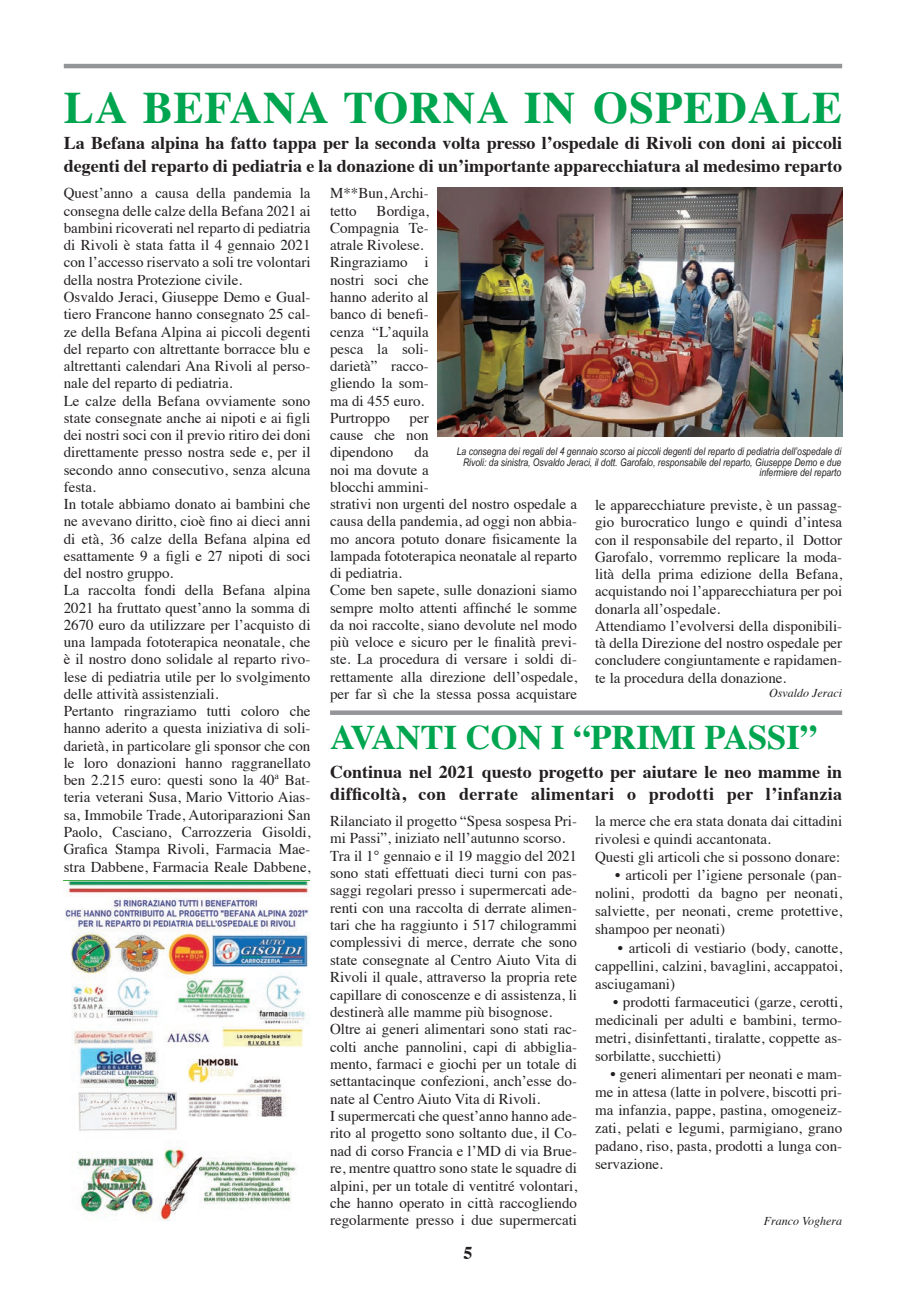
<style>
.page{position:relative;width:906px;height:1289px;background:#fff}
.page>*{position:absolute;margin:0;border:0;box-sizing:border-box;transform-origin:0 0}
.t1{font:700 45px "Times";letter-spacing:.02em;color:#00a54f}
.t2{font:700 34.5px "Times";color:#00a54f}
.t3{font:700 18px/22.5px "Times";color:#231f20}
.t4{font:15px/17.2px "Times";color:#231f20}
.t5{font:italic 12px "Times";color:#231f20}
.t6{font:italic 10.5px/10.5px "Arial Narrow";color:#231f20;text-align:right}
</style>
<div class="page">
<hr style="left:64px;top:64px;width:778px;height:4px;background:#939598">
<div style="left:330px;top:710px;width:512px;height:5px;background:#939598"></div>
<img style="left:437px;top:187px;width:405px;height:249px">
<img style="left:65px;top:881px;width:244px;height:340px">
<h1 class="t1" style="left:64px;top:65px;width:780px">LA BEFANA TORNA IN OSPEDALE</h1>
<p class="t3" style="left:64px;top:130px;width:780px">La Befana alpina ha fatto tappa per la seconda volta presso l’ospedale di Rivoli con doni ai piccoli degenti del reparto di pediatria e la donazione di un’importante apparecchiatura al medesimo reparto</p>
<p class="t4" style="left:64px;top:183px;width:248px">Quest’anno a causa della pandemia la consegna delle calze della Befana 2021 ai bambini ricoverati nel reparto di pediatria di Rivoli è stata fatta il 4 gennaio 2021 con l’accesso riservato a soli tre volontari della nostra Protezione civile.<br>Osvaldo Jeraci, Giuseppe Demo e Gual&shy;tiero Francone hanno consegnato 25 cal&shy;ze della Befana Alpina ai piccoli degenti del reparto con altrettante borracce blu e altrettanti calendari Ana Rivoli al perso&shy;nale del reparto di pediatria.<br>Le calze della Befana ovviamente sono state consegnate anche ai nipoti e ai figli dei nostri soci con il previo ritiro dei doni direttamente presso nostra sede e, per il secondo anno consecutivo, senza alcuna festa.<br>In totale abbiamo donato ai bambini che ne avevano diritto, cioè fino ai dieci anni di età, 36 calze della Befana alpina ed esattamente 9 a figli e 27 nipoti di soci del nostro gruppo.<br>La raccolta fondi della Befana alpina 2021 ha fruttato quest’anno la somma di 2670 euro da utilizzare per l’acquisto di una lampada fototerapica neonatale, che è il nostro dono solidale al reparto rivo&shy;lese di pediatria utile per lo svolgimento delle attività assistenziali.<br>Pertanto ringraziamo tutti coloro che hanno aderito a questa iniziativa di soli&shy;darietà, in particolare gli sponsor che con le loro donazioni hanno raggranellato ben 2.215 euro: questi sono la 40ª Bat&shy;teria veterani Susa, Mario Vittorio Aias&shy;sa, Immobile Trade, Autoriparazioni San Paolo, Casciano, Carrozzeria Gisoldi, Grafica Stampa Rivoli, Farmacia Mae&shy;stra Dabbene, Farmacia Reale Dabbene,</p>
<p class="t4" style="left:330px;top:183px;width:100px">M**Bun, Archi&shy;tetto</p>
<p class="t4" style="left:330px;top:201px;width:100px;text-indent:47px">Bordiga,<br>Compagnia Te&shy;atrale Rivolese.<br>Ringraziamo i nostri soci che hanno aderito al banco di benefi&shy;cenza “L’aquila pesca la soli&shy;darietà” racco&shy;gliendo la som&shy;ma di 455 euro.<br>Purtroppo</p>
<p class="t4" style="left:330px;top:408px;width:100px;text-align:justify;text-indent:79px">per cause che non dipendono</p>
<p class="t4" style="left:330px;top:442px;width:249px;text-indent:84px">da<br>noi ma dovute a<br>blocchi ammini-<br>strativi non urgenti del nostro ospedale a causa della pandemia, ad oggi non abbia&shy;mo ancora potuto donare fisicamente la lampada fototerapica neonatale al reparto di pediatria.<br>Come ben sapete, sulle donazioni siamo sempre molto attenti affinché le somme da noi raccolte, siano devolute nel modo più veloce e sicuro per le finalità previ&shy;ste. La procedura di versare i soldi di&shy;rettamente alla direzione dell’ospedale, per far sì che la stessa possa acquistare</p>
<p class="t6" style="left:457px;top:446px;width:386px">La consegna dei regali del 4 gennaio scorso ai piccoli degenti del reparto di pediatria dell’ospedale di<br>Rivoli: da sinistra, Osvaldo Jeraci, il dott. Garofalo, responsabile del reparto, Giuseppe Demo e due infermiere del reparto</p>
<p class="t4" style="left:595px;top:495px;width:248px">le apparecchiature previste, è un passag&shy;gio burocratico lungo e quindi d’intesa con il responsabile del reparto, il Dottor Garofalo, vorremmo replicare la moda&shy;lità della prima edizione della Befana, acquistando noi l’apparecchiatura per poi donarla all’ospedale.<br>Attendiamo l’evolversi della disponibili&shy;tà della Direzione del nostro ospedale per concludere congiuntamente e rapidamen&shy;te la procedura della donazione.</p>
<p class="t5" style="left:769px;top:682px;width:74px">Osvaldo Jeraci</p>
<h2 class="t2" style="left:330px;top:704px;width:488px">AVANTI CON I “PRIMI PASSI”</h2>
<p class="t3" style="left:330px;top:758px;width:513px">Continua nel 2021 questo progetto per aiutare le neo mamme in difficoltà, con derrate alimentari o prodotti per l’infanzia</p>
<p class="t4" style="left:330px;top:810px;width:248px">Rilanciato il progetto “Spesa sospesa Pri&shy;mi Passi”, iniziato nell’autunno scorso.<br>Tra il 1° gennaio e il 19 maggio del 2021 sono stati effettuati dieci turni con pas&shy;saggi regolari presso i supermercati ade&shy;renti con una raccolta di derrate alimen&shy;tari che ha raggiunto i 517 chilogrammi complessivi di merce, derrate che sono state consegnate al Centro Aiuto Vita di Rivoli il quale, attraverso la propria rete capillare di conoscenze e di assistenza, li destinerà alle mamme più bisognose.<br>Oltre ai generi alimentari sono stati rac&shy;colti anche pannolini, capi di abbiglia&shy;mento, farmaci e giochi per un totale di settantacinque confezioni, anch’esse do&shy;nate al Centro Aiuto Vita di Rivoli.<br>I supermercati che quest’anno hanno ade&shy;rito al progetto sono soltanto due, il Co&shy;nad di corso Francia e l’MD di via Brue&shy;re, mentre quattro sono state le squadre di alpini, per un totale di ventitré volontari, che hanno operato in città raccogliendo regolarmente presso i due supermercati</p>
<p class="t4" style="left:595px;top:810px;width:249px;line-height:18px">la merce che era stata donata dai cittadini rivolesi e quindi accantonata.<br>Questi gli articoli che si possono donare:</p>
<p class="t4" style="left:595px;top:864px;width:248px;line-height:18px;text-align:justify;text-indent:20px">• articoli per l’igiene personale (pan&shy;nolini, prodotti da bagno per neonati, salviette, per neonati, creme protettive, shampoo per neonati)</p>
<p class="t4" style="left:595px;top:937px;width:248px;line-height:18px;text-align:justify;text-indent:23px">• articoli di vestiario (body, canotte, cappellini, calzini, bavaglini, accappatoi, asciugamani)</p>
<p class="t4" style="left:595px;top:991px;width:248px;line-height:18px;text-align:justify;text-indent:18px">• prodotti farmaceutici (garze, cerotti, medicinali per adulti e bambini, termo&shy;metri, disinfettanti, tiralatte, coppette as&shy;sorbilatte, succhietti)</p>
<p class="t4" style="left:595px;top:1063px;width:248px;line-height:18px;text-align:justify;text-indent:15px">• generi alimentari per neonati e mam&shy;me in attesa (latte in polvere, biscotti pri&shy;ma infanzia, pappe, pastina, omogeneiz&shy;zati, pelati e legumi, parmigiano, grano padano, riso, pasta, prodotti a lunga con&shy;servazione.</p>
<p class="t5" style="left:764px;top:1210px;width:80px">Franco Voghera</p>
<p class="t3" style="left:463px;top:1239px;width:10px">5</p>
</div>
